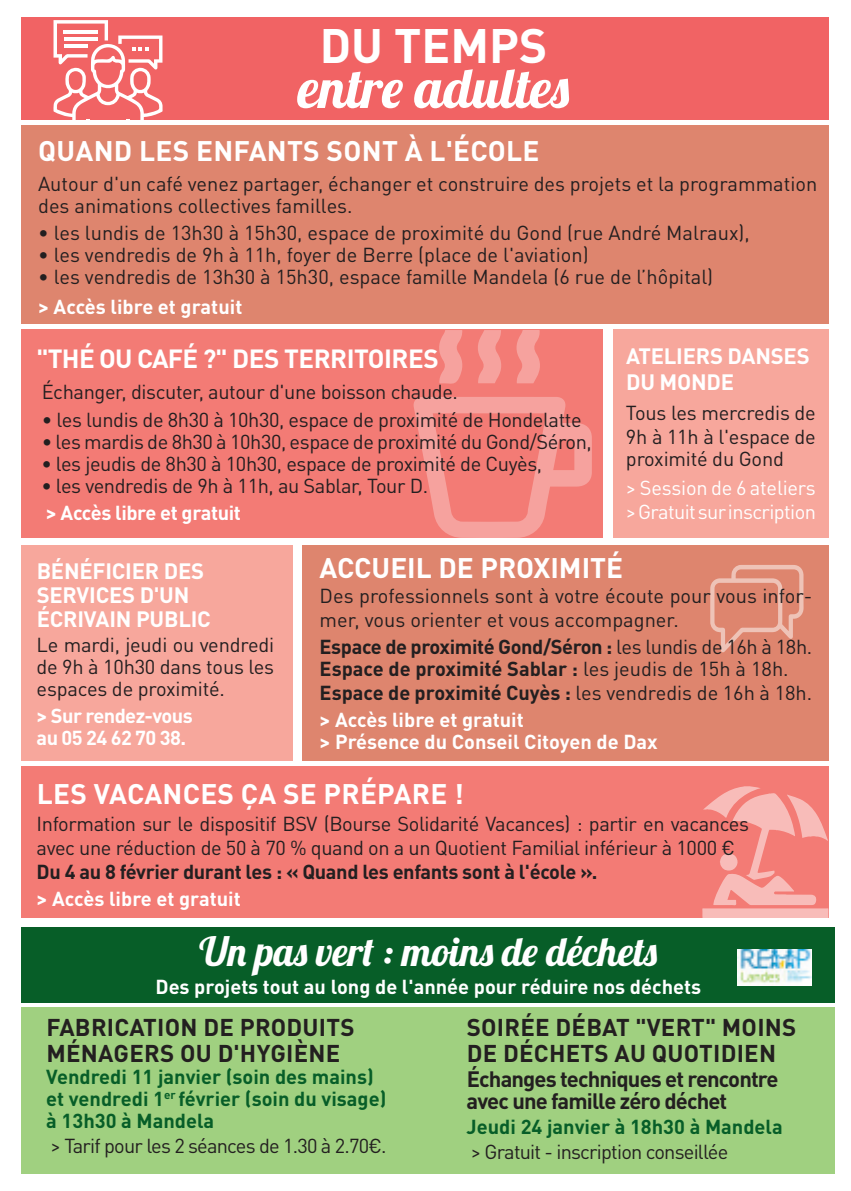
<style>
.page{position:relative;width:851px;height:1191px;background:#fff}
.page>*{position:absolute;margin:0;border:0;box-sizing:border-box;transform-origin:0 0}
.t1{font:55.2px "Lobster 1.4";color:#fff}
.t2{font:700 47.8px "DINOT";color:#fff}
.t3{font:40px "Lobster 1.4";color:#fff}
.t4{font:700 28px "DINOT";letter-spacing:.01em;color:#fff}
.t5{font:700 26px "DINOT";letter-spacing:-.02em;color:#fff}
.t6{font:700 24px/26px "DINOT";letter-spacing:.01em;color:#231f20}
.t7{font:700 22px/24px "DINOT";letter-spacing:-.01em;color:#fff}
.t8{font:700 22px/22px "DINOT";letter-spacing:-.04em;color:#231f20}
.t9{font:20px/24px "DINOT";letter-spacing:-.02em;color:#231f20}
.t10{font:20px/22px "DINOT";color:#231f20}
.t11{font:700 20px/22px "DINOT";letter-spacing:-.02em;color:#231f20}
.t12{font:700 20px "DINOT";color:#fff}
.t13{font:700 20px/22px "DINOT";color:#075e28}
.t14{font:700 20px/26.8px "DINOT";color:#231f20}
.t15{font:20px "DINOT";letter-spacing:-.04em;color:#231f20}
.t16{font:20px/24px "DINOT";letter-spacing:-.03em;color:#fff}
.t17{font:700 20px/22px "DINOT";letter-spacing:-.03em;color:#fff}
.s1{font-weight:700}
.s2{font-weight:700;color:#fff}
.s3{font-weight:400}
.s4{color:#fff}
</style>
<div class="page">
<div style="left:22px;top:766px;width:807px;height:152px;background:#f37b75"></div>
<div style="left:22px;top:18px;width:807px;height:102px;background:#f16364"></div>
<svg style="left:53px;top:20px;width:109px;height:106px"></svg>
<div style="left:21px;top:330px;width:582px;height:208px;background:#f37b75"></div>
<svg style="left:413px;top:397px;width:178px;height:141px"></svg>
<svg style="left:439px;top:330px;width:24px;height:54px"></svg>
<svg style="left:478px;top:330px;width:23px;height:53px"></svg>
<svg style="left:516px;top:330px;width:24px;height:53px"></svg>
<div style="left:22px;top:126px;width:807px;height:198px;background:#de856e"></div>
<div style="left:22px;top:927px;width:812px;height:76px;background:#075e28"></div>
<div style="left:22px;top:1007px;width:812px;height:166px;background:#a0d080"></div>
<div style="left:302px;top:545px;width:527px;height:215px;background:#de856e"></div>
<svg style="left:710px;top:565px;width:93px;height:87px"></svg>
<svg style="left:702px;top:786px;width:126px;height:132px"></svg>
<div style="left:21px;top:545px;width:272px;height:215px;background:#f7a79c"></div>
<div style="left:612px;top:330px;width:216px;height:208px;background:#f7a79c"></div>
<img style="left:737px;top:949px;width:74px;height:36px">
<h2 class="t2" style="left:319px;top:14px;width:229px">DU TEMPS</h2>
<h1 class="t1" style="left:298px;top:53px;width:273px">entre adultes</h1>
<h3 class="t4" style="left:38px;top:132px;width:502px">QUAND LES ENFANTS SONT À L'ÉCOLE</h3>
<p class="t10" style="left:38px;top:172px;width:780px">Autour d'un café venez partager, échanger et construire des projets et la programmation des animations collectives familles.</p>
<p class="t10" style="left:38px;top:222px;width:713px">• les lundis de 13h30 à 15h30, espace de proximité du Gond (rue André Malraux),</p>
<p class="t10" style="left:38px;top:244px;width:552px">• les vendredis de 9h à 11h, foyer de Berre (place de l'aviation)</p>
<p class="t10" style="left:38px;top:266px;width:676px">• les vendredis de 13h30 à 15h30, espace famille Mandela (6 rue de l’hôpital)</p>
<p class="t12" style="left:38px;top:294px;width:206px">&gt; Accès libre et gratuit</p>
<h3 class="t5" style="left:37px;top:342px;width:403px">"THÉ OU CAFÉ ?" DES TERRITOIRES</h3>
<p class="t9" style="left:42px;top:379px;width:418px">Échanger, discuter, autour d'une boisson chaude.</p>
<p class="t9" style="left:42px;top:407px;width:541px">• les lundis de 8h30 à 10h30, espace de proximité de Hondelatte</p>
<p class="t9" style="left:42px;top:429px;width:551px">• les mardis de 8h30 à 10h30, espace de proximité du Gond/Séron,</p>
<p class="t9" style="left:42px;top:451px;width:502px"><span class="s1">•</span> les jeudis de 8h30 à 10h30, espace de proximité de Cuyès,</p>
<p class="t9" style="left:42px;top:471px;width:388px;line-height:27.6px"><span class="s1">•</span> les vendredis de 9h à 11h, au Sablar, Tour D. <span class="s2">&gt; Accès libre et gratuit</span></p>
<p class="t7" style="left:626px;top:342px;width:185px;line-height:26.4px">ATELIERS DANSES<br>DU MONDE</p>
<p class="t9" style="left:626px;top:400px;width:191px">Tous les mercredis de<br>9h à 11h à l'espace de</p>
<p class="t9" style="left:626px;top:446px;width:159px">proximité du Gond</p>
<p class="t16" style="left:626px;top:476px;width:191px">&gt; Session de 6 ateliers &gt; Gratuit sur inscription</p>
<h3 class="t4" style="left:319px;top:550px;width:305px">ACCUEIL DE PROXIMITÉ</h3>
<p class="t10" style="left:319px;top:583px;width:494px;line-height:24px">Des professionnels sont à votre écoute pour vous infor&shy;mer, vous orienter et vous accompagner.</p>
<p class="t11" style="left:319px;top:635px;width:494px">Espace de proximité Gond/Séron : <span class="s3">les lundis de 16h à 18h.<br></span>Espace de proximité Sablar : <span class="s3">les jeudis de 15h à 18h.</span></p>
<p class="t14" style="left:319px;top:678px;width:494px">Espace de proximité Cuyès : <span class="s3">les vendredis de 16h à 18h. </span><span class="s4">&gt; Accès libre et gratuit</span></p>
<p class="t12" style="left:319px;top:728px;width:339px">&gt; Présence du Conseil Citoyen de Dax</p>
<h3 class="t4" style="left:37px;top:775px;width:428px">LES VACANCES ÇA SE PRÉPARE !</h3>
<p class="t9" style="left:37px;top:811px;width:713px">Information sur le dispositif BSV (Bourse Solidarité Vacances) : partir en vacances avec une réduction de 50 à 70 % quand on a un Quotient Familial inférieur à 1000 €</p>
<p class="t11" style="left:37px;top:860px;width:562px">Du 4 au 8 février durant les : « Quand les enfants sont à l'école ».</p>
<p class="t12" style="left:37px;top:885px;width:206px">&gt; Accès libre et gratuit</p>
<p class="t7" style="left:37px;top:558px;width:176px">BÉNÉFICIER DES<br>SERVICES D'UN<br>ÉCRIVAIN PUBLIC</p>
<p class="t9" style="left:37px;top:633px;width:239px;line-height:22px;text-align:justify">Le mardi, jeudi ou vendredi de 9h à 10h30 dans tous les espaces de proximité.</p>
<p class="t17" style="left:37px;top:704px;width:158px">&gt; Sur rendez-vous au 05 24 62 70 38.</p>
<h3 class="t3" style="left:199px;top:926px;width:459px">Un pas vert : moins de déchets</h3>
<p class="t12" style="left:155px;top:974px;width:547px">Des projets tout au long de l'année pour réduire nos déchets</p>
<p class="t6" style="left:46px;top:1013px;width:309px">FABRICATION DE PRODUITS<br>MÉNAGERS OU D'HYGIÈNE</p>
<p class="t13" style="left:46px;top:1065px;width:341px">Vendredi 11 janvier (soin des mains) et vendredi 1<sup>er</sup> février (soin du visage) à 13h30 à Mandela</p>
<p class="t15" style="left:50px;top:1133px;width:337px">&gt; Tarif pour les 2 séances de 1.30 à 2.70€.</p>
<p class="t6" style="left:466px;top:1013px;width:331px">SOIRÉE DÉBAT "VERT" MOINS<br>DE DÉCHETS AU QUOTIDIEN</p>
<p class="t8" style="left:466px;top:1067px;width:313px">Échanges techniques et rencontre avec une famille zéro déchet</p>
<p class="t13" style="left:466px;top:1115px;width:317px">Jeudi 24 janvier à 18h30 à Mandela</p>
<p class="t15" style="left:470px;top:1139px;width:259px">&gt; Gratuit - inscription conseillée</p>
</div>
